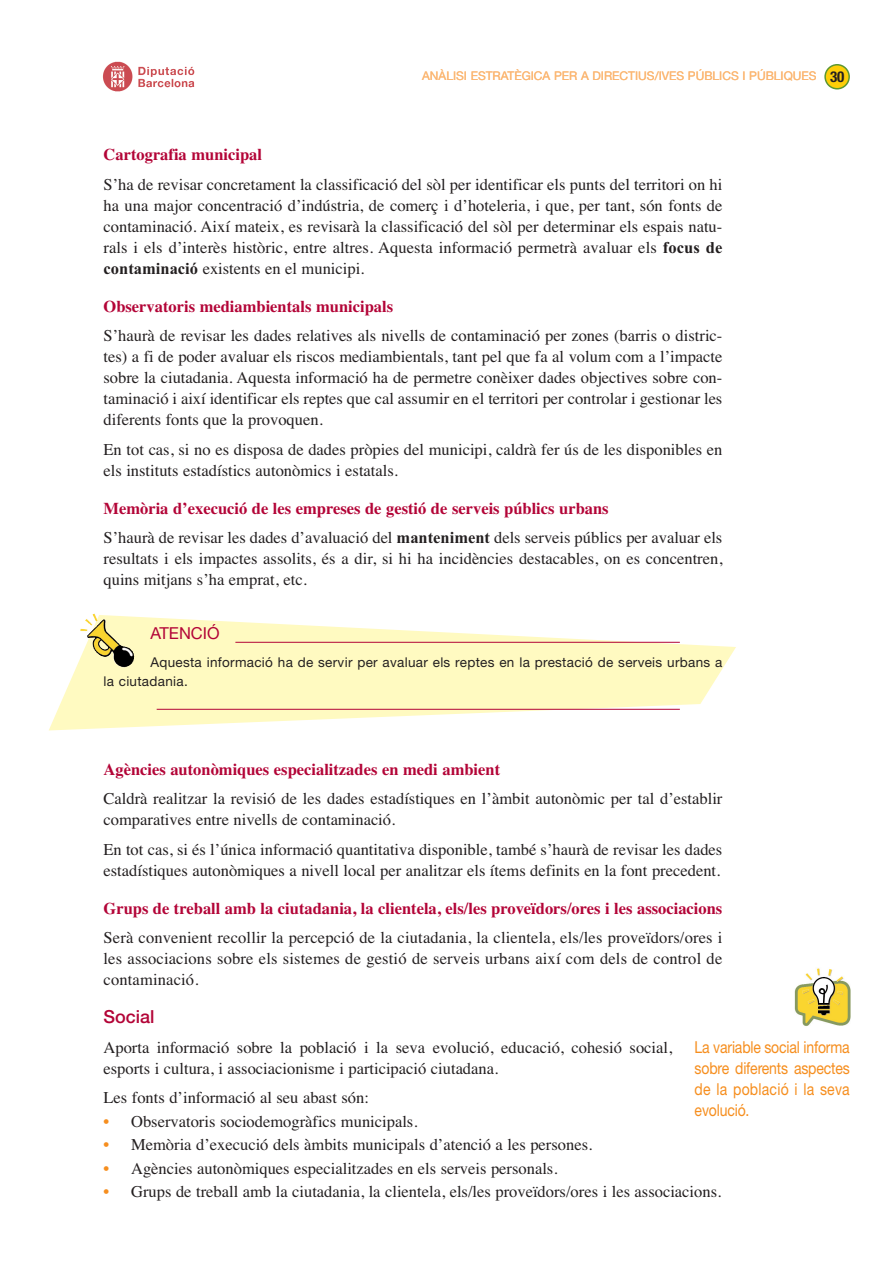
<style>
.page{position:relative;width:893px;height:1263px;background:#fff}
.page>*{position:absolute;margin:0;border:0;box-sizing:border-box;transform-origin:0 0}
.t1{font:500 18px "Helvetica Neue";color:#b30437}
.t2{font:16.5px/21px "Times";color:#231f20}
.t3{font:700 16.5px "Times";color:#b30437}
.t4{font:16.5px/21px "Helvetica Neue";letter-spacing:-.01em;color:#f68e1e;text-align:justify;scale:.85 1}
.t5{font:16.5px "Helvetica Neue";color:#b30437}
.t6{font:13.5px/19.5px "Helvetica Neue";letter-spacing:.02em;color:#231f20}
.t7{font:12px "Helvetica Neue";color:#fbb773}
.s1{font-weight:700;font-stretch:condensed;font-size:15px;color:#231f20}
.s2{font-family:"Times New Roman";font-weight:700}
.s3{font-weight:700;color:#b30437}
.s4{color:#f68e1e}
</style>
<div class="page">
<svg style="left:824px;top:64px;width:26px;height:26px"></svg>
<img style="left:102px;top:61px;width:93px;height:31px">
<svg style="left:49px;top:616px;width:687px;height:114px;fill:#fffac1"></svg>
<hr style="left:235px;top:642px;width:445px;height:1px;background:#b30437">
<hr style="left:157px;top:709px;width:523px;height:1px;background:#b30437">
<img style="left:80px;top:614px;width:54px;height:54px">
<img style="left:794px;top:968px;width:57px;height:58px">
<p class="t7" style="left:422px;top:72px;width:424px">ANÀLISI ESTRATÈGICA PER A DIRECTIUS/IVES PÚBLICS I PÚBLIQUES <span class="s1">30</span></p>
<p class="t3" style="left:104px;top:149px;width:160px">Cartografia municipal</p>
<p class="t2" style="left:104px;top:175px;width:620px;text-align:justify">S’ha de revisar concretament la classificació del sòl per identificar els punts del territori on hi ha una major concentració d’indústria, de comerç i d’hoteleria, i que, per tant, són fonts de contaminació. Així mateix, es revisarà la classificació del sòl per determinar els espais natu&shy;rals i els d’interès històric, entre altres. Aquesta informació permetrà avaluar els <span class="s2">focus de contaminació</span> existents en el municipi.</p>
<p class="t3" style="left:104px;top:300px;width:291px">Observatoris mediambientals municipals</p>
<p class="t2" style="left:104px;top:327px;width:620px;text-align:justify">S’haurà de revisar les dades relatives als nivells de contaminació per zones (barris o distric&shy;tes) a fi de poder avaluar els riscos mediambientals, tant pel que fa al volum com a l’impacte sobre la ciutadania. Aquesta informació ha de permetre conèixer dades objectives sobre con&shy;taminació i així identificar els reptes que cal assumir en el territori per controlar i gestionar les diferents fonts que la provoquen.</p>
<p class="t2" style="left:104px;top:440px;width:620px">En tot cas, si no es disposa de dades pròpies del municipi, caldrà fer ús de les disponibles en els instituts estadístics autonòmics i estatals.</p>
<p class="t2" style="left:104px;top:495px;width:620px;line-height:29.5px"><span class="s3">Memòria d’execució de les empreses de gestió de serveis públics urbans<br></span>S’haurà de revisar les dades d’avaluació del <span class="s2">manteniment</span> dels serveis públics per avaluar els</p>
<p class="t2" style="left:103px;top:550px;width:620px">resultats i els impactes assolits, és a dir, si hi ha incidències destacables, on es concentren, quins mitjans s’ha emprat, etc.</p>
<p class="t5" style="left:150px;top:627px;width:71px">ATENCIÓ</p>
<p class="t6" style="left:103px;top:653px;width:620px;text-indent:47px">Aquesta informació ha de servir per avaluar els reptes en la prestació de serveis urbans a la ciutadania.</p>
<p class="t3" style="left:104px;top:763px;width:398px">Agències autonòmiques especialitzades en medi ambient</p>
<p class="t2" style="left:104px;top:790px;width:620px">Caldrà realitzar la revisió de les dades estadístiques en l’àmbit autonòmic per tal d’establir comparatives entre nivells de contaminació.</p>
<p class="t2" style="left:104px;top:840px;width:620px">En tot cas, si és l’única informació quantitativa disponible, també s’haurà de revisar les dades estadístiques autonòmiques a nivell local per analitzar els ítems definits en la font precedent.</p>
<p class="t3" style="left:104px;top:902px;width:620px">Grups de treball amb la ciutadania, la clientela, els/les proveïdors/ores i les associacions</p>
<p class="t2" style="left:104px;top:929px;width:620px;text-align:justify">Serà convenient recollir la percepció de la ciutadania, la clientela, els/les proveïdors/ores i les associacions sobre els sistemes de gestió de serveis urbans així com dels de control de contaminació.</p>
<p class="t1" style="left:104px;top:1010px;width:53px">Social</p>
<p class="t2" style="left:104px;top:1038px;width:570px">Aporta informació sobre la població i la seva evolució, educació, cohesió social, esports i cultura, i associacionisme i participació ciutadana.</p>
<p class="t2" style="left:104px;top:1089px;width:267px">Les fonts d’informació al seu abast són:</p>
<p class="t2" style="left:104px;top:1112px;width:315px"><span class="s4">•</span> Observatoris sociodemogràfics municipals.</p>
<p class="t2" style="left:104px;top:1136px;width:490px"><span class="s4">•</span> Memòria d’execució dels àmbits municipals d’atenció a les persones.</p>
<p class="t2" style="left:104px;top:1159px;width:455px"><span class="s4">•</span> Agències autonòmiques especialitzades en els serveis personals.</p>
<p class="t2" style="left:104px;top:1183px;width:619px"><span class="s4">•</span> Grups de treball amb la ciutadania, la clientela, els/les proveïdors/ores i les associacions.</p>
<p class="t4" style="left:695px;top:1039px;width:184px">La variable social informa sobre diferents aspectes de la població i la seva evolució.</p>
</div>
